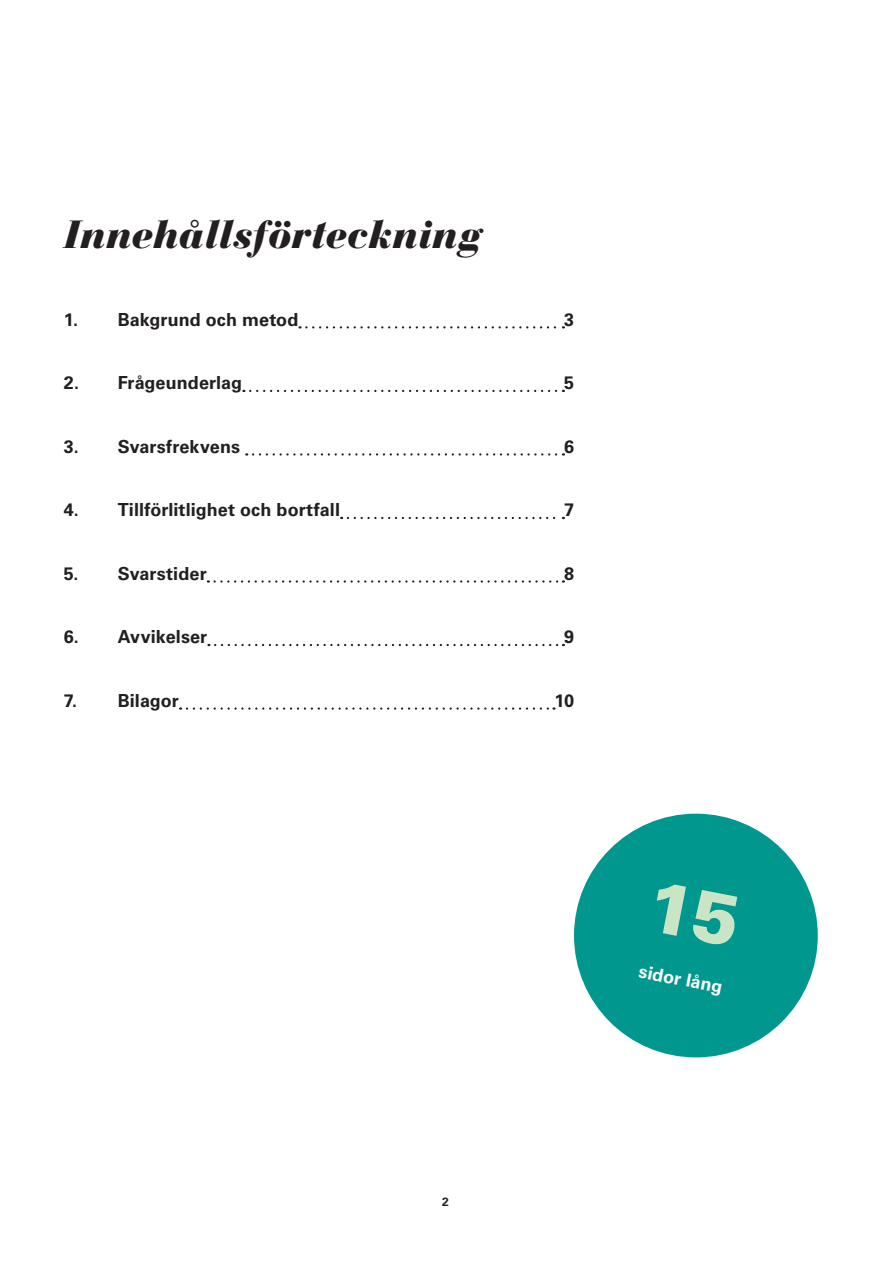
<style>
.page{position:relative;width:893px;height:1263px;background:#fff}
.page>*{position:absolute;margin:0;border:0;box-sizing:border-box;transform-origin:0 0}
.Sidrubrik_ej_toc{font:italic 900 39px "Bauer Bodoni Std";letter-spacing:-.005em;color:#231f20}
.t1{font:700 18px "Univers LT Std";letter-spacing:.005em;color:#231f20}
.citat_vit{font:700 18px "Univers LT Std";color:#fff}
.sidnummer{font:700 12px "Univers LT Std";color:#231f20}
</style>
<div class="page">
<svg style="left:300px;top:326px;width:264px;height:2px"></svg>
<svg style="left:250px;top:390px;width:314px;height:2px"></svg>
<svg style="left:253px;top:453px;width:311px;height:3px"></svg>
<svg style="left:348px;top:517px;width:216px;height:2px"></svg>
<svg style="left:215px;top:580px;width:349px;height:3px"></svg>
<svg style="left:215px;top:644px;width:349px;height:2px"></svg>
<svg style="left:187px;top:707px;width:367px;height:3px"></svg>
<div style="left:574px;top:814px;width:244px;height:243px;background:#00978f;border-radius:50%"></div>
<p class="Sidrubrik_ej_toc" style="left:63px;top:210px;width:420px">Innehållsförteckning</p>
<p class="t1" style="left:64px;top:309px;width:236px">1. Bakgrund och metod</p>
<p class="t1" style="left:564px;top:309px;width:12px">3</p>
<p class="t1" style="left:64px;top:372px;width:180px">2. Frågeunderlag</p>
<p class="t1" style="left:564px;top:372px;width:12px">5</p>
<p class="t1" style="left:64px;top:436px;width:178px">3. Svarsfrekvens</p>
<p class="t1" style="left:564px;top:436px;width:12px">6</p>
<p class="t1" style="left:64px;top:499px;width:278px">4. Tillförlitlighet och bortfall</p>
<p class="t1" style="left:564px;top:499px;width:12px">7</p>
<p class="t1" style="left:64px;top:563px;width:144px">5. Svarstider</p>
<p class="t1" style="left:564px;top:563px;width:12px">8</p>
<p class="t1" style="left:64px;top:626px;width:145px">6. Avvikelser</p>
<p class="t1" style="left:564px;top:626px;width:12px">9</p>
<p class="t1" style="left:64px;top:690px;width:117px">7. Bilagor</p>
<p class="t1" style="left:555px;top:690px;width:21px">10</p>
<p class="sidnummer" style="left:442px;top:1194px;width:8px">2</p>
<p class="citat_vit" style="left:641px;top:961px;width:87px;rotate:11deg">sidor lång</p>
</div>
